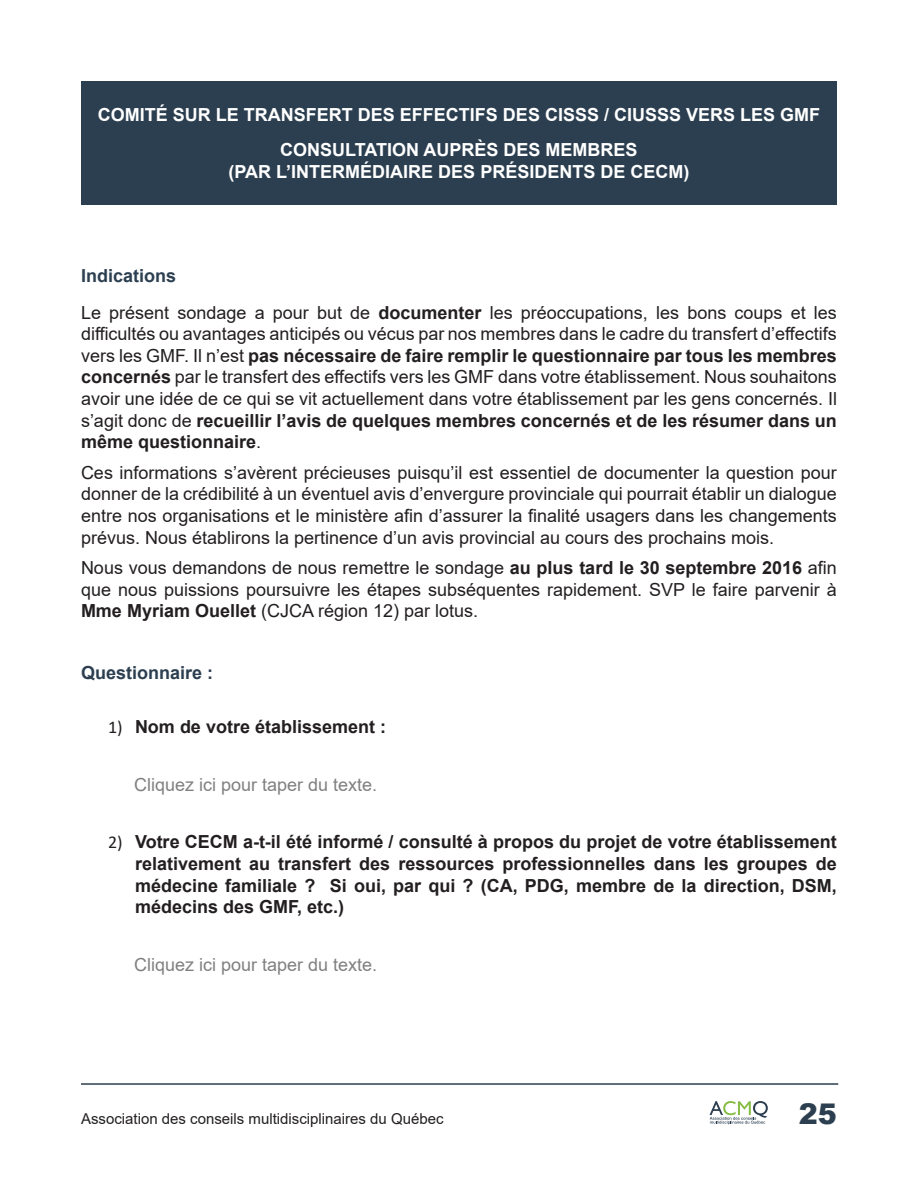
<style>
.page{position:relative;width:918px;height:1188px;background:#fff}
.page>*{position:absolute;margin:0;border:0;box-sizing:border-box;transform-origin:0 0}
.t1{font:900 28.5px "Arial";color:#2c3f50}
.t2{font:18px/21.6px "Arial";color:#231f20;text-align:justify}
.t3{font:700 18px/21.6px "Arial";color:#231f20;text-align:justify}
.Note_de_bas_de_page{font:700 18px "Arial";color:#fff}
.t4{font:18px "Arial";color:#808080}
.t5{font:700 18px "Arial";color:#2c3f50}
.t6{font:15px "Arial";color:#231f20}
.s1{font-weight:700}
.s2{font-family:"Calibri";font-weight:400}
</style>
<div class="page">
<hr style="left:81px;top:1083px;width:757px;height:2px;background:#2c3f50">
<svg style="left:710px;top:1101px;width:58px;height:23px"></svg>
<div style="left:81px;top:81px;width:756px;height:124px;background:#2c3f50"></div>
<p class="Note_de_bas_de_page" style="left:98px;top:102px;width:724px">COMITÉ SUR LE TRANSFERT DES EFFECTIFS DES CISSS / CIUSSS VERS LES GMF</p>
<p class="Note_de_bas_de_page" style="left:280px;top:137px;width:359px">CONSULTATION AUPRÈS DES MEMBRES</p>
<p class="Note_de_bas_de_page" style="left:229px;top:159px;width:462px">(PAR L’INTERMÉDIAIRE DES PRÉSIDENTS DE CECM)</p>
<p class="t5" style="left:81px;top:263px;width:97px">Indications</p>
<p class="t2" style="left:81px;top:301px;width:758px">Le présent sondage a pour but de <span class="s1">documenter</span> les préoccupations, les bons coups et les difficultés ou avantages anticipés ou vécus par nos membres dans le cadre du transfert d’effectifs vers les GMF. Il n’est <span class="s1">pas nécessaire de faire remplir le questionnaire par tous les membres concernés</span> par le transfert des effectifs vers les GMF dans votre établissement. Nous souhaitons avoir une idée de ce qui se vit actuellement dans votre établissement par les gens concernés. Il s’agit donc de <span class="s1">recueillir l’avis de quelques membres concernés et de les résumer dans un même questionnaire</span>.</p>
<p class="t2" style="left:81px;top:462px;width:757px">Ces informations s’avèrent précieuses puisqu’il est essentiel de documenter la question pour donner de la crédibilité à un éventuel avis d’envergure provinciale qui pourrait établir un dialogue entre nos organisations et le ministère afin d’assurer la finalité usagers dans les changements prévus. Nous établirons la pertinence d’un avis provincial au cours des prochains mois.</p>
<p class="t2" style="left:81px;top:557px;width:757px">Nous vous demandons de nous remettre le sondage <span class="s1">au plus tard le 30 septembre 2016</span> afin que nous puissions poursuivre les étapes subséquentes rapidement. SVP le faire parvenir à <span class="s1">Mme Myriam Ouellet</span> (CJCA région 12) par lotus.</p>
<p class="t5" style="left:81px;top:660px;width:134px">Questionnaire :</p>
<p class="t3" style="left:108px;top:716px;width:280px"><span class="s2">1)</span> Nom de votre établissement :</p>
<p class="t4" style="left:134px;top:772px;width:245px">Cliquez ici pour taper du texte.</p>
<p class="t3" style="left:135px;top:832px;width:703px;text-indent:-27px"><span class="s2">2)</span> Votre CECM a-t-il été informé / consulté à propos du projet de votre établissement relativement au transfert des ressources professionnelles dans les groupes de médecine familiale ? Si oui, par qui ? (CA, PDG, membre de la direction, DSM, médecins des GMF, etc.)</p>
<p class="t4" style="left:134px;top:952px;width:245px">Cliquez ici pour taper du texte.</p>
<p class="t6" style="left:81px;top:1108px;width:364px">Association des conseils multidisciplinaires du Québec</p>
<h1 class="t1" style="left:799px;top:1093px;width:40px">25</h1>
</div>
